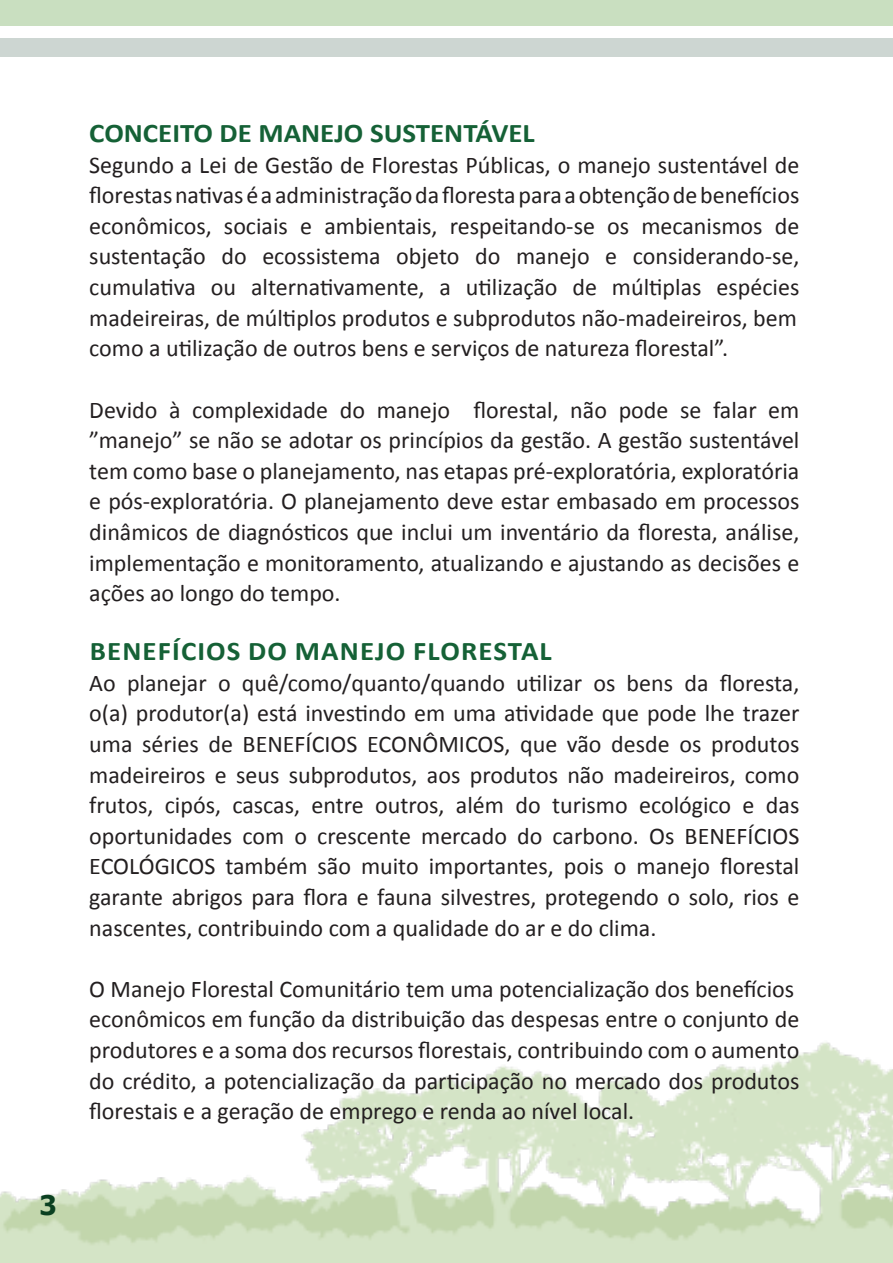
<style>
.page{position:relative;width:893px;height:1263px;background:#fff}
.page>*{position:absolute;margin:0;border:0;box-sizing:border-box;transform-origin:0 0}
.t1{font:700 27px "Calibri";color:#156136;scale:1.07 1}
.t2{font:700 27px "Calibri";letter-spacing:.04em;color:#156136;scale:1.07 1}
.t3{font:700 27px "Tahoma";color:#0a4021}
.t4{font:24px/30.6px "Calibri";color:#231f20;text-align:justify}
</style>
<div class="page">
<img style="left:0;top:1042px;width:893px;height:221px">
<div style="left:0;top:0;width:893px;height:26px;background:#c9dfc0"></div>
<div style="left:0;top:38px;width:893px;height:19px;background:#cdd6d2"></div>
<p class="t3" style="left:39px;top:1186px;width:19px">3</p>
<p class="t1" style="left:89px;top:116px;width:418px">CONCEITO DE MANEJO SUSTENTÁVEL</p>
<p class="t4" style="left:89px;top:149px;width:712px">Segundo a Lei de Gestão de Florestas Públicas, o manejo sustentável de florestas nativas é a administração da floresta para a obtenção de benefícios econômicos, sociais e ambientais, respeitando-se os mecanismos de sustentação do ecossistema objeto do manejo e considerando-se, cumulativa ou alternativamente, a utilização de múltiplas espécies madeireiras, de múltiplos produtos e subprodutos não-madeireiros, bem como a utilização de outros bens e serviços de natureza florestal”.</p>
<p class="t4" style="left:89px;top:394px;width:712px">Devido à complexidade do manejo florestal, não pode se falar em ”manejo” se não se adotar os princípios da gestão. A gestão sustentável tem como base o planejamento, nas etapas pré-exploratória, exploratória e pós-exploratória. O planejamento deve estar embasado em processos dinâmicos de diagnósticos que inclui um inventário da floresta, análise, implementação e monitoramento, atualizando e ajustando as decisões e ações ao longo do tempo.</p>
<p class="t2" style="left:90px;top:634px;width:433px">BENEFÍCIOS DO MANEJO FLORESTAL</p>
<p class="t4" style="left:89px;top:668px;width:712px">Ao planejar o quê/como/quanto/quando utilizar os bens da floresta, o(a) produtor(a) está investindo em uma atividade que pode lhe trazer uma séries de BENEFÍCIOS ECONÔMICOS, que vão desde os produtos madeireiros e seus subprodutos, aos produtos não madeireiros, como frutos, cipós, cascas, entre outros, além do turismo ecológico e das oportunidades com o crescente mercado do carbono. Os BENEFÍCIOS ECOLÓGICOS também são muito importantes, pois o manejo florestal garante abrigos para flora e fauna silvestres, protegendo o solo, rios e nascentes, contribuindo com a qualidade do ar e do clima.</p>
<p class="t4" style="left:89px;top:974px;width:712px;text-align:left">O Manejo Florestal Comunitário tem uma potencialização dos benefícios econômicos em função da distribuição das despesas entre o conjunto de produtores e a soma dos recursos florestais, contribuindo com o aumento do crédito, a potencialização da participação no mercado dos produtos florestais e a geração de emprego e renda ao nível local.</p>
</div>
